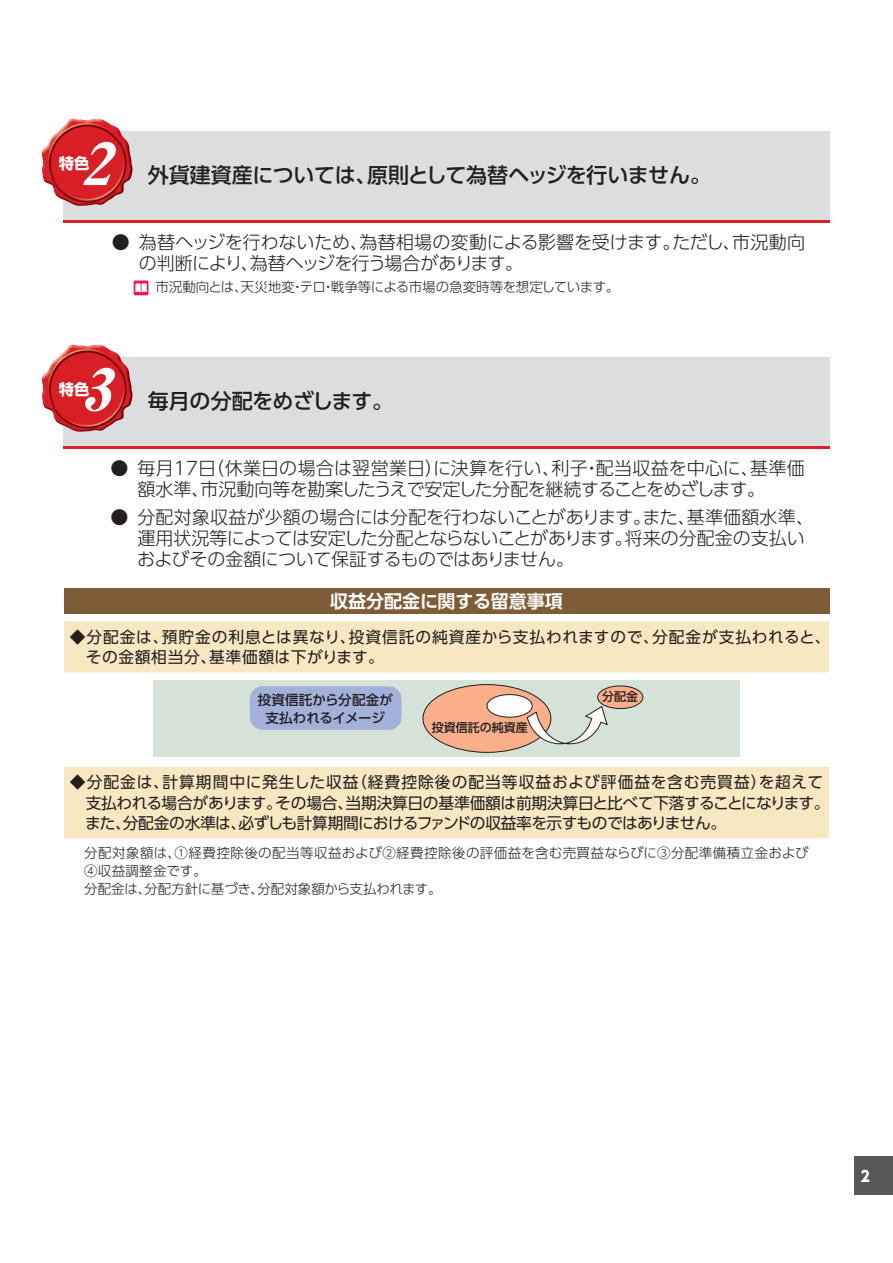
<style>
.page{position:relative;width:893px;height:1263px;background:#fff}
.page>*{position:absolute;margin:0;border:0;box-sizing:border-box;transform-origin:0 0}
.t1{font:italic 58.5px "Midashi Min Pr 5 MA31";color:#fff;scale:1.04 1}
.t2{font:500 21px "UD Shin Go Pro";letter-spacing:-.02em;color:#231f20}
.t3{font:300 18px/21px "UD Shin Go Pro";letter-spacing:-.01em;color:#231f20}
.t4{font:700 18px "UD Shin Go Pro De";color:#fff}
.t5{font:15.75px/20.2px "UD Shin Go Pro";letter-spacing:-.01em;color:#231f20}
.t6{font:15.75px/20.2px "UD Shin Go Pro";letter-spacing:.04em;color:#231f20}
.t7{font:700 15.3px "UD Shin Go Pro";color:#fff}
.t8{font:800 15px "UD Shin Go Pro";color:#fff;scale:.9 1}
.t9{font:300 13.5px/18px "UD Shin Go Pro";letter-spacing:.02em;color:#231f20}
.t10{font:300 13.5px "UD Shin Go Pro";color:#231f20}
.t11{font:500 13.5px/18px "UD Shin Go Pro";letter-spacing:.005em;color:#231f20;text-align:center}
.t12{font:500 12px "UD Shin Go Pro";color:#231f20}
</style>
<div class="page">
<div style="left:855px;top:1157px;width:38px;height:38px;background:#57585a"></div>
<div style="left:63px;top:131px;width:766px;height:92px;background:#dcdddf"></div>
<hr style="left:63px;top:220px;width:766px;height:3px;background:#da2128">
<img style="left:41px;top:119px;width:92px;height:87px">
<div style="left:134px;top:280px;width:14px;height:15px;background:#ed1450"></div>
<svg style="left:135px;top:283px;width:12px;height:9px"></svg>
<div style="left:63px;top:357px;width:766px;height:92px;background:#dcdddf"></div>
<hr style="left:63px;top:446px;width:766px;height:3px;background:#da2128">
<img style="left:41px;top:345px;width:92px;height:87px">
<div style="left:64px;top:588px;width:765px;height:26px;background:#7e5d36"></div>
<svg style="left:64px;top:621px;width:765px;height:217px;fill:#f7e8c2"></svg>
<div style="left:153px;top:680px;width:587px;height:76px;background:#d4e2d8"></div>
<div style="left:250px;top:686px;width:152px;height:44px;background:#a3b0d9;border-radius:13px"></div>
<div style="left:423px;top:685px;width:128px;height:67px;background:#f9af8a;border-radius:50%"></div>
<div style="left:598px;top:686px;width:45px;height:22px;background:#f9af8a;border-radius:50%"></div>
<div style="left:597px;top:686px;width:46px;height:23px;border:1px solid #231f20;border-radius:50%"></div>
<div style="left:487px;top:695px;width:45px;height:22px;background:#fff;border-radius:50%"></div>
<div style="left:487px;top:694px;width:46px;height:23px;border:1px solid #231f20;border-radius:50%"></div>
<svg style="left:526px;top:705px;width:82px;height:40px"></svg>
<h1 class="t1" style="left:80px;top:118px;width:49px">2</h1>
<p class="t7" style="left:59px;top:150px;width:32px">特色</p>
<p class="t2" style="left:148px;top:158px;width:565px">外貨建資産については、原則として為替ヘッジを行いません。</p>
<p class="t3" style="left:139px;top:231px;width:667px;text-indent:-27px">● 為替ヘッジを行わないため、為替相場の変動による影響を受けます。ただし、市況動向の判断により、為替ヘッジを行う場合があります。</p>
<p class="t10" style="left:155px;top:276px;width:465px">市況動向とは、天災地変・テロ・戦争等による市場の急変時等を想定しています。</p>
<h1 class="t1" style="left:80px;top:344px;width:49px">3</h1>
<p class="t7" style="left:59px;top:376px;width:32px">特色</p>
<p class="t2" style="left:148px;top:384px;width:247px">毎月の分配をめざします。</p>
<p class="t3" style="left:137px;top:457px;width:669px;text-indent:-27px">● 毎月17日（休業日の場合は翌営業日）に決算を行い、利子・配当収益を中心に、基準価額水準、市況動向等を勘案したうえで安定した分配を継続することをめざします。</p>
<p class="t3" style="left:137px;top:506px;width:678px;text-indent:-27px">● 分配対象収益が少額の場合には分配を行わないことがあります。また、基準価額水準、運用状況等によっては安定した分配とならないことがあります。将来の分配金の支払いおよびその金額について保証するものではありません。</p>
<p class="t4" style="left:330px;top:586px;width:234px">収益分配金に関する留意事項</p>
<p class="t6" style="left:86px;top:626px;width:746px;text-indent:-16px">◆分配金は、預貯金の利息とは異なり、投資信託の純資産から支払われますので、分配金が支払われると、その金額相当分、基準価額は下がります。</p>
<p class="t11" style="left:258px;top:690px;width:137px">投資信託から分配金が支払われるイメージ</p>
<p class="t12" style="left:602px;top:687px;width:37px">分配金</p>
<p class="t12" style="left:432px;top:718px;width:98px">投資信託の純資産</p>
<p class="t5" style="left:85px;top:772px;width:746px;text-indent:-15px">◆分配金は、計算期間中に発生した収益（経費控除後の配当等収益および評価益を含む売買益）を超えて支払われる場合があります。その場合、当期決算日の基準価額は前期決算日と比べて下落することになります。また、分配金の水準は、必ずしも計算期間におけるファンドの収益率を示すものではありません。</p>
<p class="t9" style="left:84px;top:843px;width:726px">分配対象額は、①経費控除後の配当等収益および②経費控除後の評価益を含む売買益ならびに③分配準備積立金および<br>④収益調整金です。<br>分配金は、分配方針に基づき、分配対象額から支払われます。</p>
<p class="t8" style="left:861px;top:1163px;width:11px">2</p>
</div>
